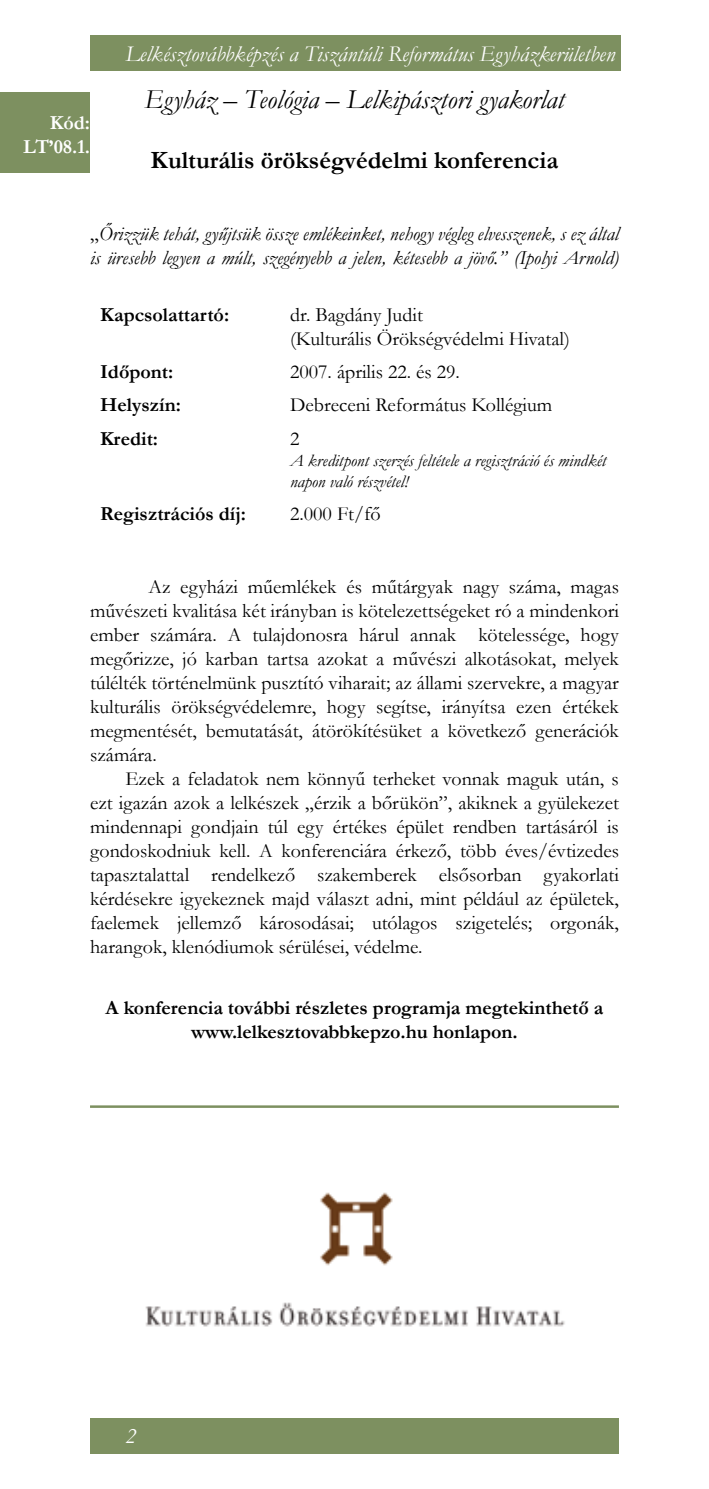
<style>
.page{position:relative;width:709px;height:1489px;background:#fff}
.page>*{position:absolute;margin:0;border:0;box-sizing:border-box;transform-origin:0 0}
.t1{font:italic 27.5px "Garamond";color:#000}
.t2{font:700 25px "Garamond";color:#000}
.t3{font:italic 22.5px "Garamond";color:#fff}
.t4{font:20px/24px "Garamond";color:#000;text-align:justify}
.t5{font:700 20px/24px "Garamond";color:#000;text-align:center}
.t6{font:italic 20px/24px "Garamond";color:#000}
.t7{font:700 20px/24px "Garamond";letter-spacing:-.005em;color:#fff;text-align:right}
.t8{font:italic 17.5px/21px "Garamond";color:#000}
.s1{font-style:normal}
</style>
<div class="page">
<img style="left:145px;top:1192px;width:420px;height:135px">
<hr style="left:90px;top:1105px;width:529px;height:2px;background:#7d9060">
<div style="left:90px;top:1417px;width:529px;height:36px;background:#7d9060"></div>
<div style="left:90px;top:35px;width:530px;height:36px;background:#7d9060"></div>
<div style="left:0;top:92px;width:90px;height:81px;background:#7d9060"></div>
<p class="t7" style="left:23px;top:110px;width:68px">Kód:<br>LT’08.1.</p>
<p class="t3" style="left:125px;top:38px;width:491px">Lelkésztovábbképzés a Tiszántúli Református Egyházkerületben</p>
<h1 class="t1" style="left:145px;top:81px;width:421px">Egyház – Teológia – Lelkipásztori gyakorlat</h1>
<p class="t2" style="left:151px;top:143px;width:409px">Kulturális örökségvédelmi konferencia</p>
<p class="t6" style="left:90px;top:221px;width:530px"><span class="s1">„</span>Őrizzük tehát, gyűjtsük össze emlékeinket, nehogy végleg elvesszenek, s ez által is üresebb legyen a múlt, szegényebb a jelen, kétesebb a jövő.” (Ipolyi Arnold)</p>
<p class="t5" style="left:100px;top:303px;width:131px">Kapcsolattartó:</p>
<p class="t4" style="left:290px;top:302px;width:281px">dr. Bagdány Judit<br>(Kulturális Örökségvédelmi Hivatal)</p>
<p class="t5" style="left:100px;top:360px;width:75px">Időpont:</p>
<p class="t4" style="left:290px;top:359px;width:171px">2007. április 22. és 29.</p>
<p class="t5" style="left:100px;top:393px;width:83px">Helyszín:</p>
<p class="t4" style="left:290px;top:392px;width:264px">Debreceni Református Kollégium</p>
<p class="t5" style="left:100px;top:426px;width:60px">Kredit:</p>
<p class="t4" style="left:290px;top:425px;width:11px">2</p>
<p class="t8" style="left:290px;top:449px;width:318px">A kreditpont szerzés feltétele a regisztráció és mindkét napon való részvétel!</p>
<p class="t5" style="left:100px;top:501px;width:147px">Regisztrációs díj:</p>
<p class="t4" style="left:290px;top:501px;width:92px">2.000 Ft/fő</p>
<p class="t4" style="left:90px;top:574px;width:530px;text-indent:58px">Az egyházi műemlékek és műtárgyak nagy száma, magas művészeti kvalitása két irányban is kötelezettségeket ró a mindenkori ember számára. A tulajdonosra hárul annak kötelessége, hogy megőrizze, jó karban tartsa azokat a művészi alkotásokat, melyek túlélték történelmünk pusztító viharait; az állami szervekre, a magyar kulturális örökségvédelemre, hogy segítse, irányítsa ezen értékek megmentését, bemutatását, átörökítésüket a következő generációk számára.</p>
<p class="t4" style="left:90px;top:766px;width:530px;text-indent:35px">Ezek a feladatok nem könnyű terheket vonnak maguk után, s ezt igazán azok a lelkészek „érzik a bőrükön”, akiknek a gyülekezet mindennapi gondjain túl egy értékes épület rendben tartásáról is gondoskodniuk kell. A konferenciára érkező, több éves/évtizedes tapasztalattal rendelkező szakemberek elsősorban gyakorlati kérdésekre igyekeznek majd választ adni, mint például az épületek, faelemek jellemző károsodásai; utólagos szigetelés; orgonák, harangok, klenódiumok sérülései, védelme.</p>
<p class="t5" style="left:106px;top:995px;width:499px">A konferencia további részletes programja megtekinthető a www.lelkesztovabbkepzo.hu honlapon.</p>
</div>
